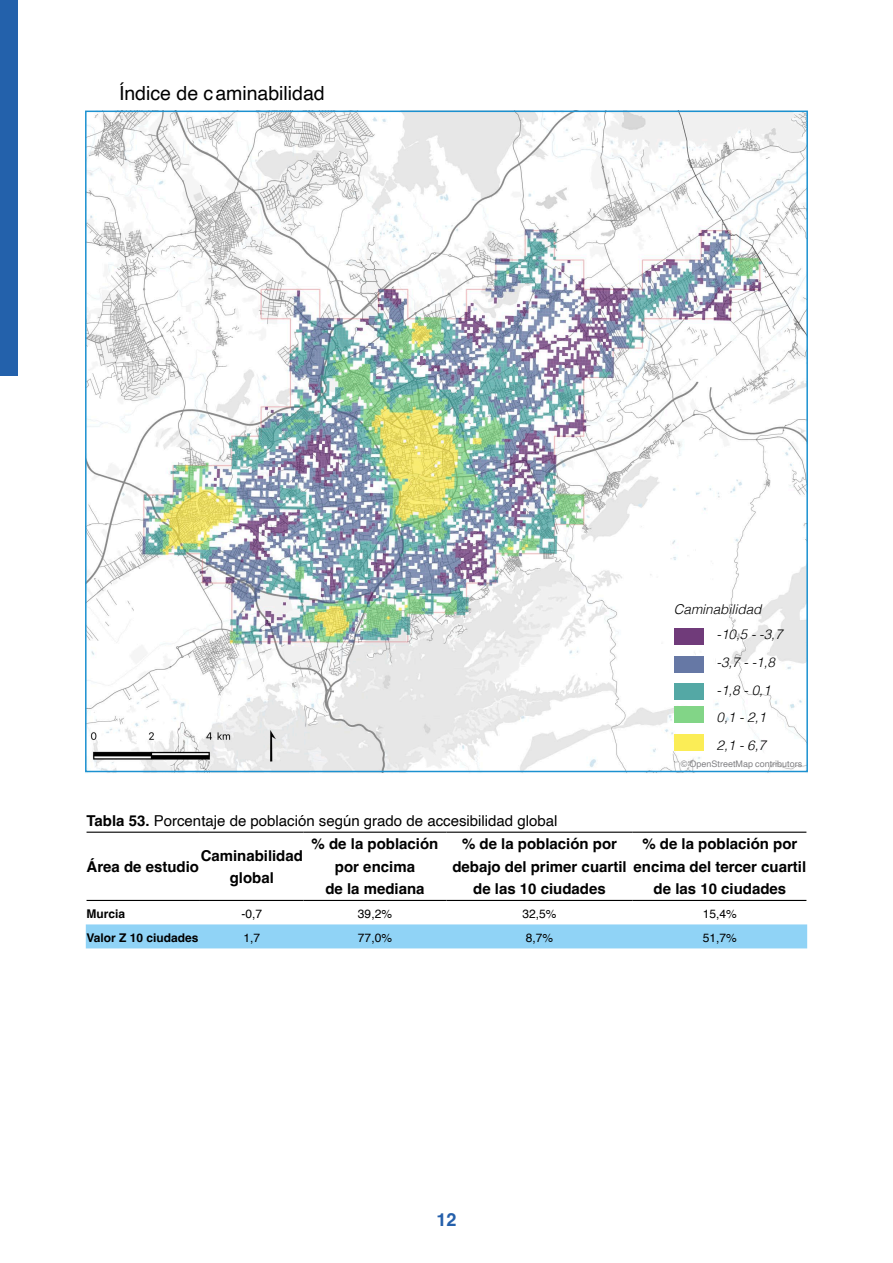
<style>
.page{position:relative;width:893px;height:1263px;background:#fff}
.page>*{position:absolute;margin:0;border:0;box-sizing:border-box;transform-origin:0 0}
.titol_mapa{font:19.5px "Helvetica";color:#000}
.t1{font:700 18px "Helvetica";color:#2560ab}
.t2{font:700 15px/22.5px "Helvetica";color:#000;text-align:center}
.t3{font:15px "Helvetica";color:#000}
.cos_mapes{font:italic 300 13.5px "Helvetica";color:#000}
.t4{font:12px "Helvetica";color:#000}
.t5{font:700 12px "Helvetica";color:#000}
.titol_mapa-2{font:9px "Helvetica";color:#828285}
.s1{font-weight:700}
</style>
<div class="page">
<div style="left:0;top:0;width:17px;height:376px;background:#2361ab"></div>
<img style="left:85px;top:114px;width:723px;height:659px">
<div style="left:674px;top:628px;width:30px;height:17px;background:#703b7a"></div>
<div style="left:674px;top:656px;width:30px;height:16px;background:#6678a5"></div>
<div style="left:674px;top:683px;width:30px;height:17px;background:#54a8a5"></div>
<div style="left:674px;top:706px;width:30px;height:17px;background:#82d587"></div>
<div style="left:674px;top:734px;width:30px;height:17px;background:#fbed56"></div>
<div style="left:86px;top:924px;width:721px;height:24px;background:#90d3f6"></div>
<hr style="left:87px;top:832px;width:113px;height:1px;background:#000">
<hr style="left:200px;top:832px;width:104px;height:1px;background:#000">
<hr style="left:304px;top:832px;width:142px;height:1px;background:#000">
<hr style="left:446px;top:832px;width:187px;height:1px;background:#000">
<hr style="left:633px;top:832px;width:173px;height:1px;background:#000">
<hr style="left:87px;top:900px;width:113px;height:1px;background:#000">
<hr style="left:200px;top:900px;width:104px;height:1px;background:#000">
<hr style="left:304px;top:900px;width:142px;height:1px;background:#000">
<hr style="left:446px;top:900px;width:187px;height:1px;background:#000">
<hr style="left:633px;top:900px;width:173px;height:1px;background:#000">
<p class="titol_mapa" style="left:119px;top:78px;width:207px">Índice de caminabilidad</p>
<p class="cos_mapes" style="left:674px;top:598px;width:89px">Caminabilidad</p>
<p class="cos_mapes" style="left:716px;top:623px;width:68px">-10,5 - -3,7</p>
<p class="cos_mapes" style="left:716px;top:650px;width:60px">-3,7 - -1,8</p>
<p class="cos_mapes" style="left:716px;top:678px;width:56px">-1,8 - 0,1</p>
<p class="cos_mapes" style="left:716px;top:706px;width:51px">0,1 - 2,1</p>
<p class="cos_mapes" style="left:716px;top:734px;width:51px">2,1 - 6,7</p>
<p class="titol_mapa-2" style="left:681px;top:757px;width:123px">© OpenStreetMap contributors</p>
<p class="t3" style="left:87px;top:809px;width:472px"><span class="s1">Tabla 53.</span> Porcentaje de población según grado de accesibilidad global</p>
<p class="t2" style="left:87px;top:857px;width:114px">Área de estudio</p>
<p class="t2" style="left:201px;top:846px;width:104px">Caminabilidad global</p>
<p class="t2" style="left:312px;top:834px;width:128px">% de la población por encima<br>de la mediana</p>
<p class="t2" style="left:452px;top:834px;width:176px">% de la población por debajo del primer cuartil de las 10 ciudades</p>
<p class="t2" style="left:634px;top:834px;width:174px">% de la población por encima del tercer cuartil de las 10 ciudades</p>
<p class="t5" style="left:87px;top:907px;width:40px">Murcia</p>
<p class="t4" style="left:241px;top:905px;width:22px">-0,7</p>
<p class="t4" style="left:358px;top:905px;width:36px">39,2%</p>
<p class="t4" style="left:522px;top:905px;width:36px">32,5%</p>
<p class="t4" style="left:703px;top:905px;width:36px">15,4%</p>
<p class="t5" style="left:87px;top:931px;width:114px">Valor Z 10 ciudades</p>
<p class="t4" style="left:243px;top:929px;width:18px">1,7</p>
<p class="t4" style="left:358px;top:929px;width:36px">77,0%</p>
<p class="t4" style="left:526px;top:929px;width:29px">8,7%</p>
<p class="t4" style="left:703px;top:929px;width:36px">51,7%</p>
<p class="t1" style="left:436px;top:1208px;width:22px">12</p>
</div>
